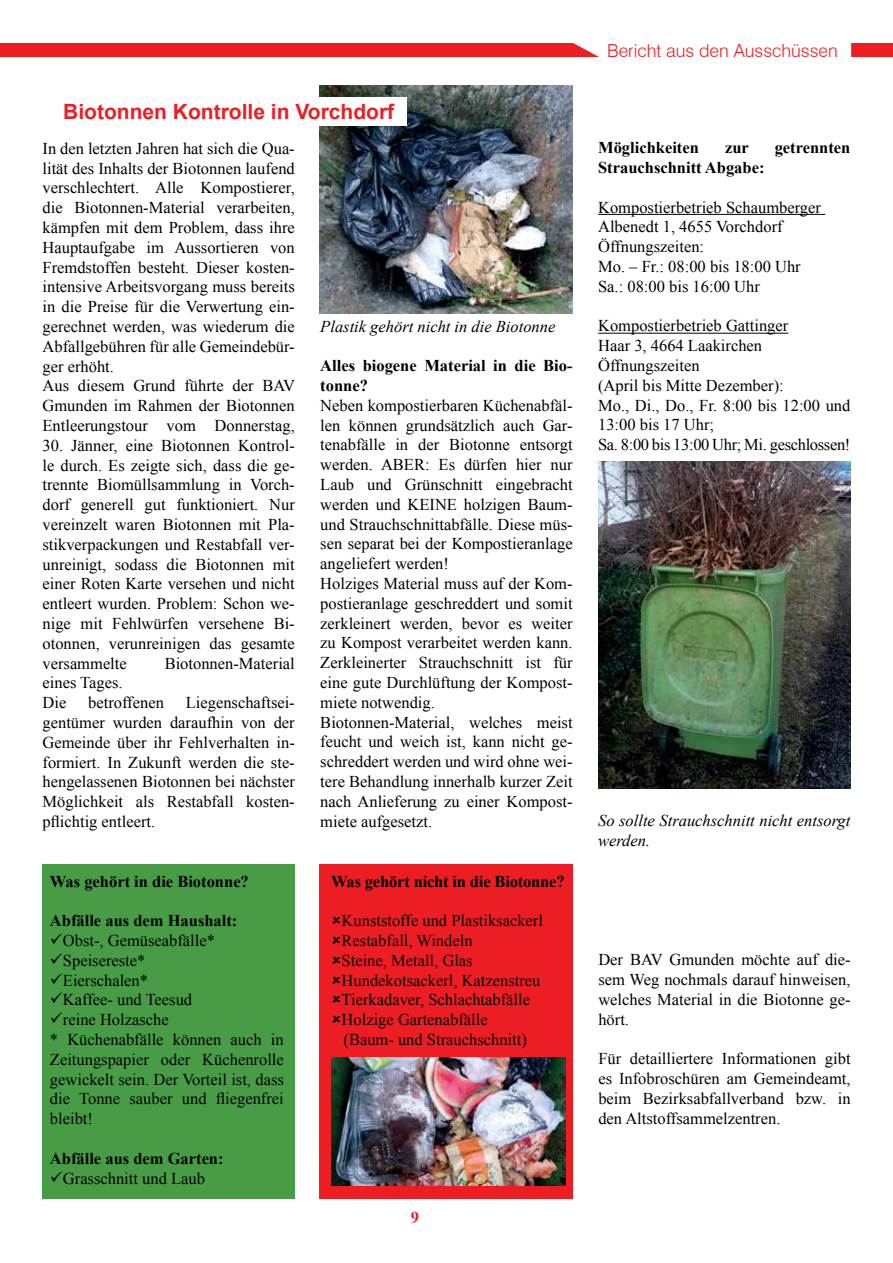
<style>
.page{position:relative;width:893px;height:1263px;background:#fff}
.page>*{position:absolute;margin:0;border:0;box-sizing:border-box;transform-origin:0 0}
.t1{font:700 21px "Arial";color:#ed1d24}
.t2{font:300 18px "Swiss 721 BT";color:#ed1d24}
.t3{font:16.5px/19.8px "Times New Roman";color:#000}
.t4{font:700 16.5px/19.8px "Times New Roman";color:#000}
.t5{font:italic 16.5px/19.8px "Times New Roman";color:#000}
.t6{font:700 16.5px "Times New Roman";color:#ed1d24}
</style>
<div class="page">
<div style="left:0;top:43px;width:893px;height:13px;background:#ed1d24"></div>
<div style="left:569px;top:43px;width:282px;height:14px;background:#fff"></div>
<div style="left:320px;top:864px;width:253px;height:335px;background:#ed1d24"></div>
<div style="left:43px;top:864px;width:252px;height:335px;background:#479c45"></div>
<hr style="left:598px;top:214px;width:227px;height:1px;background:#000">
<hr style="left:598px;top:333px;width:190px;height:1px;background:#000">
<img style="left:331px;top:1058px;width:234px;height:127px">
<img style="left:598px;top:461px;width:253px;height:328px">
<img style="left:320px;top:85px;width:253px;height:229px">
<div style="left:42px;top:97px;width:365px;height:29px;background:#fff"></div>
<p class="t1" style="left:63px;top:98px;width:332px">Biotonnen Kontrolle in Vorchdorf</p>
<p class="t3" style="left:43px;top:138px;width:254px">In den letzten Jahren hat sich die Qua&shy;lität des Inhalts der Biotonnen laufend verschlechtert. Alle Kompostierer, die Biotonnen-Material verarbeiten, kämpfen mit dem Problem, dass ihre Hauptaufgabe im Aussortieren von Fremdstoffen besteht. Dieser kosten&shy;intensive Arbeitsvorgang muss bereits in die Preise für die Verwertung ein&shy;gerechnet werden, was wiederum die Abfallgebühren für alle Gemeindebür&shy;ger erhöht.<br>Aus diesem Grund führte der BAV Gmunden im Rahmen der Biotonnen Entleerungstour vom Donnerstag,</p>
<p class="t3" style="left:43px;top:435px;width:254px;text-align:justify">30. Jänner, eine Biotonnen Kontrol&shy;le durch. Es zeigte sich, dass die ge&shy;trennte Biomüllsammlung in Vorch&shy;dorf generell gut funktioniert. Nur vereinzelt waren Biotonnen mit Pla&shy;stikverpackungen und Restabfall ver&shy;unreinigt, sodass die Biotonnen mit einer Roten Karte versehen und nicht entleert wurden. Problem: Schon we&shy;nige mit Fehlwürfen versehene Bi&shy;otonnen, verunreinigen das gesamte versammelte</p>
<p class="t3" style="left:165px;top:653px;width:132px">Biotonnen-Material</p>
<p class="t3" style="left:43px;top:673px;width:82px">eines Tages.<br>Die</p>
<p class="t3" style="left:43px;top:692px;width:254px;text-align:justify;text-indent:143px">Liegenschaftsei&shy;gentümer wurden daraufhin von der Gemeinde über ihr Fehlverhalten in&shy;formiert. In Zukunft werden die ste&shy;hengelassenen Biotonnen bei nächster Möglichkeit als Restabfall kosten&shy;pflichtig entleert.</p>
<p class="t3" style="left:88px;top:692px;width:77px">betroffenen</p>
<p class="t4" style="left:50px;top:871px;width:200px">Was gehört in die Biotonne?</p>
<p class="t4" style="left:50px;top:910px;width:189px">Abfälle aus dem Haushalt:</p>
<p class="t3" style="left:50px;top:930px;width:167px">✓Obst-, Gemüseabfälle*</p>
<p class="t3" style="left:50px;top:950px;width:97px">✓Speisereste*</p>
<p class="t3" style="left:50px;top:970px;width:100px">✓Eierschalen*</p>
<p class="t3" style="left:50px;top:990px;width:144px">✓Kaffee- und Teesud</p>
<p class="t3" style="left:50px;top:1009px;width:235px">✓reine Holzasche<br>* Küchenabfälle können auch in<br>Zeitungspapier oder Küchenrolle gewickelt sein. Der Vorteil ist, dass die Tonne sauber und fliegenfrei bleibt!</p>
<p class="t4" style="left:50px;top:1148px;width:175px">Abfälle aus dem Garten:</p>
<p class="t3" style="left:50px;top:1168px;width:157px">✓Grasschnitt und Laub</p>
<p class="t5" style="left:320px;top:316px;width:237px">Plastik gehört nicht in die Biotonne</p>
<p class="t4" style="left:320px;top:355px;width:254px">Alles biogene Material in die Bio&shy;tonne?</p>
<p class="t3" style="left:320px;top:395px;width:254px">Neben kompostierbaren Küchenabfäl&shy;len können grundsätzlich auch Gar&shy;tenabfälle in der Biotonne entsorgt werden. ABER: Es dürfen hier nur Laub und Grünschnitt eingebracht werden und KEINE holzigen Baum&shy;und Strauchschnittabfälle. Diese müs&shy;sen separat bei der Kompostieranlage angeliefert werden!<br>Holziges Material muss auf der Kom&shy;postieranlage geschreddert und somit zerkleinert werden, bevor es weiter zu Kompost verarbeitet werden kann.<br>Zerkleinerter Strauchschnitt ist für eine gute Durchlüftung der Kompost&shy;miete notwendig.<br>Biotonnen-Material, welches meist feucht und weich ist, kann nicht ge&shy;schreddert werden und wird ohne wei&shy;tere Behandlung innerhalb kurzer Zeit nach Anlieferung zu einer Kompost&shy;miete aufgesetzt.</p>
<p class="t4" style="left:331px;top:871px;width:235px">Was gehört nicht in die Biotonne?</p>
<p class="t3" style="left:342px;top:910px;width:203px">Kunststoffe und Plastiksackerl<br>Restabfall, Windeln<br>Steine, Metall, Glas<br>Hundekotsackerl, Katzenstreu<br>Tierkadaver, Schlachtabfälle<br>Holzige Gartenabfälle<br>(Baum- und Strauchschnitt)</p>
<p class="t6" style="left:411px;top:1206px;width:10px">9</p>
<p class="t2" style="left:607px;top:39px;width:232px">Bericht aus den Ausschüssen</p>
<p class="t4" style="left:598px;top:137px;width:102px">Möglichkeiten</p>
<p class="t4" style="left:725px;top:137px;width:25px">zur</p>
<p class="t4" style="left:775px;top:137px;width:77px">getrennten</p>
<p class="t4" style="left:598px;top:157px;width:168px">Strauchschnitt Abgabe:</p>
<p class="t3" style="left:598px;top:197px;width:224px">Kompostierbetrieb Schaumberger<br>Albenedt 1, 4655 Vorchdorf<br>Öffnungszeiten:<br>Mo. – Fr.: 08:00 bis 18:00 Uhr<br>Sa.: 08:00 bis 16:00 Uhr</p>
<p class="t3" style="left:598px;top:316px;width:254px">Kompostierbetrieb Gattinger<br>Haar 3, 4664 Laakirchen<br>Öffnungszeiten<br>(April bis Mitte Dezember):<br>Mo., Di., Do., Fr. 8:00 bis 12:00 und<br>13:00 bis 17 Uhr;<br>Sa. 8:00 bis 13:00 Uhr; Mi. geschlossen!</p>
<p class="t5" style="left:598px;top:811px;width:254px">So sollte Strauchschnitt nicht entsorgt werden.</p>
<p class="t3" style="left:598px;top:949px;width:254px;text-align:justify">Der BAV Gmunden möchte auf die&shy;sem Weg nochmals darauf hinweisen, welches Material in die Biotonne ge&shy;hört.</p>
<p class="t3" style="left:598px;top:1048px;width:254px;text-align:justify">Für detailliertere Informationen gibt es Infobroschüren am Gemeindeamt, beim Bezirksabfallverband bzw. in den Altstoffsammelzentren.</p>
</div>
